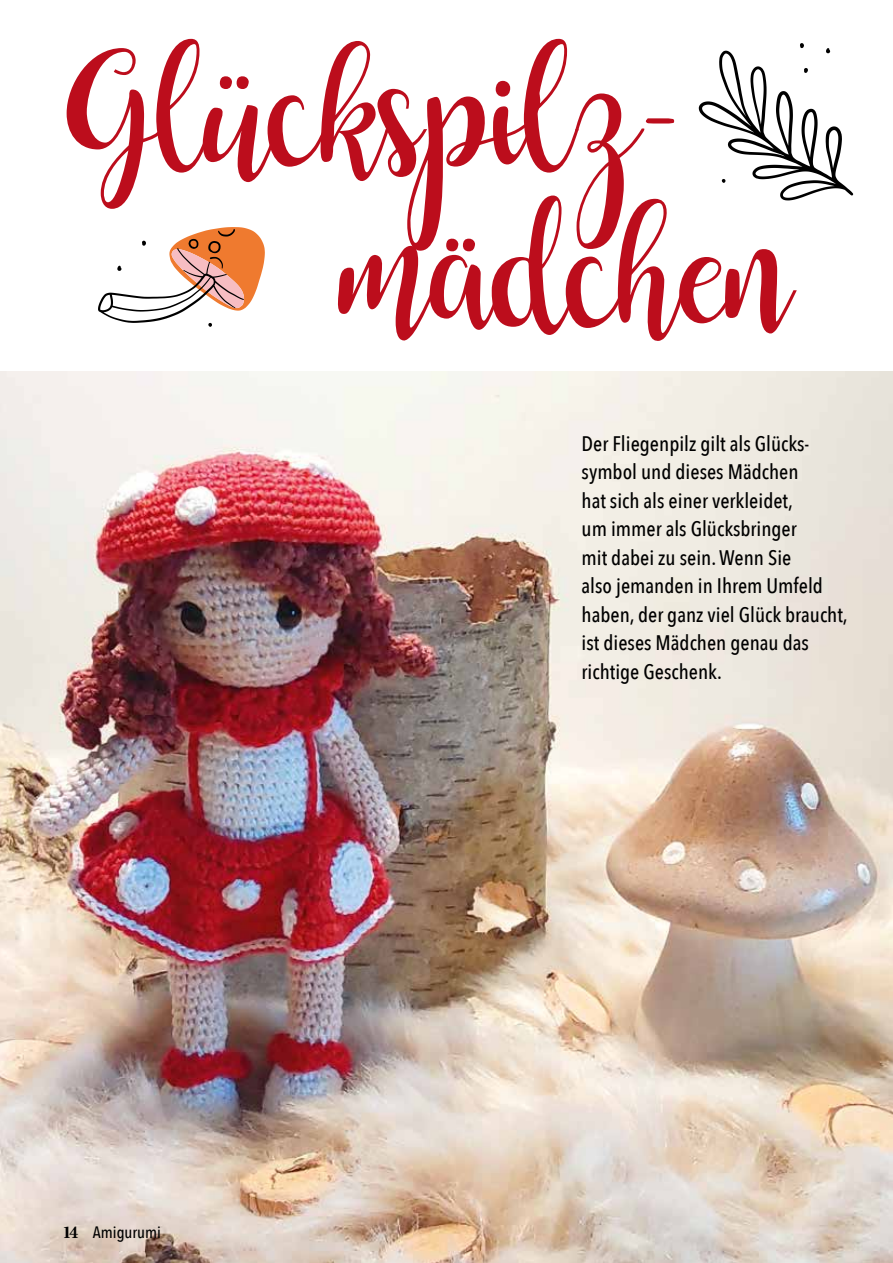
<style>
.page{position:relative;width:893px;height:1263px;background:#fff}
.page>*{position:absolute;margin:0;border:0;box-sizing:border-box;transform-origin:0 0}
.t1{font:131.7px/161.2px "Buttercup Sample";color:#bc0d1c}
.t2{font:500 21px/28.5px "Avenir Next Condensed";color:#000}
.t3{font:500 16.5px "Avenir Next Condensed";color:#000}
.s1{font-family:"Constantia";font-weight:700}
</style>
<div class="page">
<img style="left:0;top:371px;width:893px;height:892px">
<svg style="left:98px;top:227px;width:167px;height:100px"></svg>
<svg style="left:699px;top:43px;width:154px;height:157px"></svg>
<h1 class="t1" style="left:338px;top:43px;width:452px;text-indent:-272px">Glückspilz&shy;mädchen</h1>
<p class="t3" style="left:64px;top:1222px;width:99px"><span class="s1">14</span> Amigurumi</p>
<p class="t2" style="left:582px;top:429px;width:268px">Der Fliegenpilz gilt als Glücks&shy;symbol und dieses Mädchen<br>hat sich als einer verkleidet,<br>um immer als Glücksbringer<br>mit dabei zu sein. Wenn Sie<br>also jemanden in Ihrem Umfeld haben, der ganz viel Glück braucht, ist dieses Mädchen genau das richtige Geschenk.</p>
</div>
